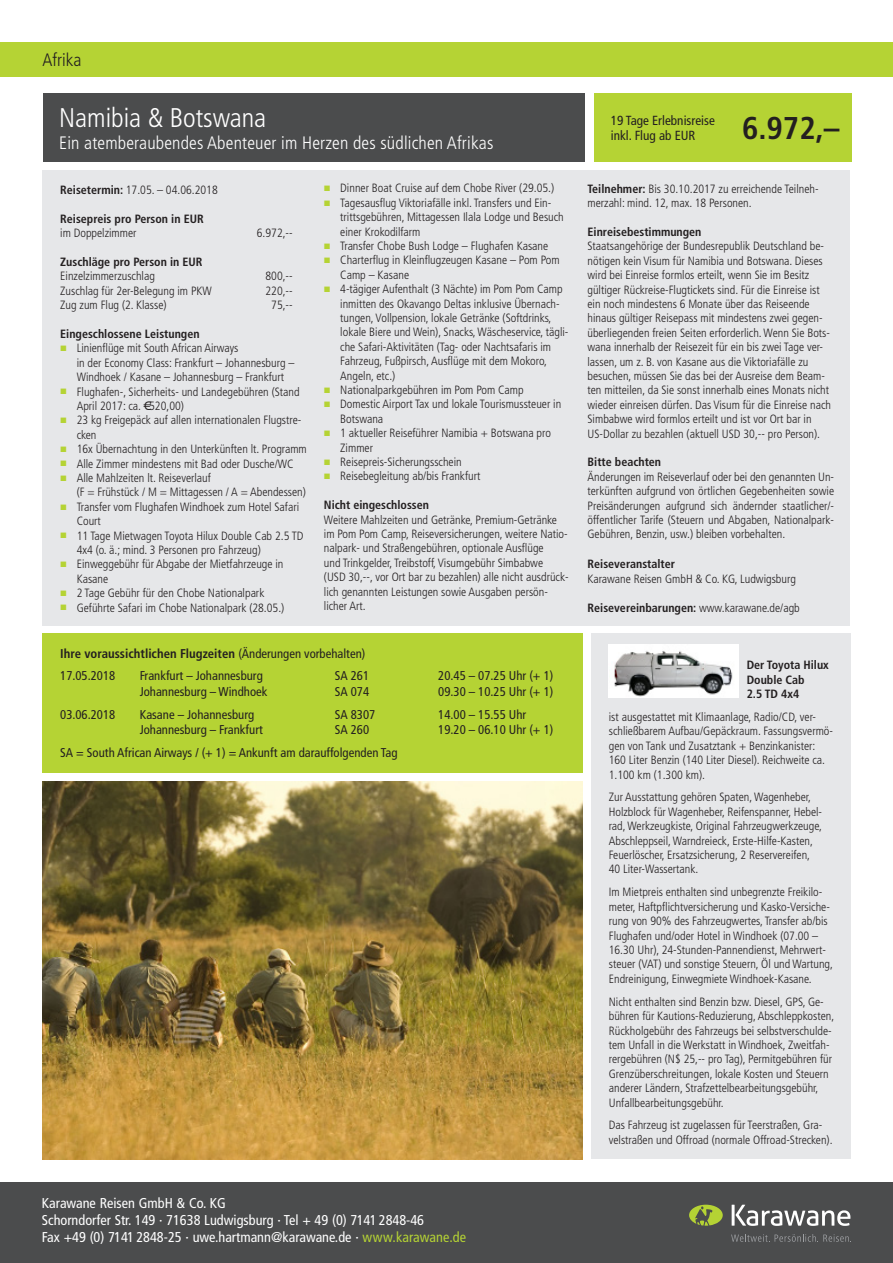
<style>
.page{position:relative;width:893px;height:1263px;background:#fff}
.page>*{position:absolute;margin:0;border:0;box-sizing:border-box;transform-origin:0 0}
.t1{font:700 condensed 31.5px "Frutiger";color:#231f20}
.t2{font:300 condensed 27px "Frutiger";color:#fff}
.t3{font:300 condensed 18px "Frutiger";letter-spacing:.01em;color:#fff}
.t4{font:300 condensed 18px "Frutiger";color:#231f20}
.t5{font:condensed 14.25px/17.1px "Frutiger";color:#fff}
.t6{font:condensed 13.2px/15.8px "Frutiger";color:#231f20}
.t7{font:condensed 12.75px/22.8px "Frutiger";color:#231f20}
.t8{font:300 condensed 12px/14.4px "Frutiger";color:#231f20}
.t9{font:700 condensed 12px/14.4px "Frutiger";color:#231f20}
.s1{font-weight:700}
.s2{font-weight:300}
.s3{color:#b5d334}
</style>
<div class="page">
<img style="left:43px;top:781px;width:540px;height:378px">
<div style="left:43px;top:170px;width:807px;height:455px;background:#e6e7e9"></div>
<div style="left:43px;top:94px;width:542px;height:68px;background:#4b4c4d"></div>
<div style="left:594px;top:94px;width:258px;height:68px;background:#b5d334"></div>
<div style="left:43px;top:634px;width:540px;height:139px;background:#b5d334"></div>
<div style="left:0;top:43px;width:893px;height:34px;background:#b5d334"></div>
<div style="left:0;top:1182px;width:893px;height:81px;background:#4b4c4d"></div>
<svg style="left:732px;top:1205px;width:118px;height:21px"></svg>
<svg style="left:689px;top:1205px;width:34px;height:21px"></svg>
<svg style="left:731px;top:1234px;width:120px;height:8px"></svg>
<div style="left:591px;top:634px;width:259px;height:525px;background:#e6e7e9"></div>
<img style="left:609px;top:645px;width:129px;height:53px">
<h3 class="t4" style="left:43px;top:50px;width:41px">Afrika</h3>
<h2 class="t2" style="left:59px;top:103px;width:209px">Namibia &amp; Botswana</h2>
<h3 class="t3" style="left:59px;top:132px;width:436px">Ein atemberaubendes Abenteuer im Herzen des südlichen Afrikas</h3>
<p class="t8" style="left:60px;top:183px;width:159px"><span class="s1">Reisetermin:</span> 17.05. – 04.06.2018</p>
<p class="t9" style="left:60px;top:211px;width:145px">Reisepreis pro Person in EUR</p>
<p class="t8" style="left:60px;top:226px;width:78px">im Doppelzimmer</p>
<p class="t8" style="left:257px;top:226px;width:37px">6.972,--</p>
<p class="t9" style="left:60px;top:255px;width:144px">Zuschläge pro Person in EUR</p>
<p class="t8" style="left:60px;top:269px;width:96px">Einzelzimmerzuschlag</p>
<p class="t8" style="left:265px;top:269px;width:29px">800,--</p>
<p class="t8" style="left:60px;top:283px;width:153px">Zuschlag für 2er-Belegung im PKW</p>
<p class="t8" style="left:265px;top:283px;width:29px">220,--</p>
<p class="t8" style="left:60px;top:298px;width:108px">Zug zum Flug (2. Klasse)</p>
<p class="t8" style="left:271px;top:298px;width:23px">75,--</p>
<p class="t9" style="left:60px;top:327px;width:141px">Eingeschlossene Leistungen</p>
<p class="t8" style="left:77px;top:341px;width:232px">Linienflüge mit South African Airways<br>in der Economy Class: Frankfurt – Johannesburg – Windhoek / Kasane – Johannesburg – Frankfurt Flughafen-, Sicherheits- und Landegebühren (Stand April 2017: ca. € 520,00)<br>23 kg Freigepäck auf allen internationalen Flugstre&shy;cken<br>16x Übernachtung in den Unterkünften lt. Programm Alle Zimmer mindestens mit Bad oder Dusche/WC Alle Mahlzeiten lt. Reiseverlauf<br>(F = Frühstück / M = Mittagessen / A = Abendessen)<br>Transfer vom Flughafen Windhoek zum Hotel Safari Court<br>11 Tage Mietwagen Toyota Hilux Double Cab 2.5 TD 4x4 (o. ä.; mind. 3 Personen pro Fahrzeug)<br>Einweggebühr für Abgabe der Mietfahrzeuge in Kasane<br>2 Tage Gebühr für den Chobe Nationalpark<br>Geführte Safari im Chobe Nationalpark (28.05.)</p>
<p class="t8" style="left:340px;top:181px;width:230px">Dinner Boat Cruise auf dem Chobe River (29.05.)<br>Tagesausflug Viktoriafälle inkl. Transfers und Ein&shy;trittsgebühren, Mittagessen Ilala Lodge und Besuch einer Krokodilfarm<br>Transfer Chobe Bush Lodge – Flughafen Kasane Charterflug in Kleinflugzeugen Kasane – Pom Pom Camp – Kasane<br>4-tägiger Aufenthalt (3 Nächte) im Pom Pom Camp inmitten des Okavango Deltas inklusive Übernach&shy;tungen, Vollpension, lokale Getränke (Softdrinks, lokale Biere und Wein), Snacks, Wäscheservice, tägli&shy;che Safari-Aktivitäten (Tag- oder Nachtsafaris im Fahrzeug, Fußpirsch, Ausflüge mit dem Mokoro, Angeln, etc.)<br>Nationalparkgebühren im Pom Pom Camp<br>Domestic Airport Tax und lokale Tourismussteuer in Botswana<br>1 aktueller Reiseführer Namibia + Botswana pro Zimmer<br>Reisepreis-Sicherungsschein<br>Reisebegleitung ab/bis Frankfurt</p>
<p class="t9" style="left:324px;top:498px;width:107px">Nicht eingeschlossen</p>
<p class="t8" style="left:324px;top:512px;width:246px">Weitere Mahlzeiten und Getränke, Premium-Getränke im Pom Pom Camp, Reiseversicherungen, weitere Natio&shy;nalpark- und Straßengebühren, optionale Ausflüge<br>und Trinkgelder, Treibstoff, Visumgebühr Simbabwe<br>(USD 30,--, vor Ort bar zu bezahlen) alle nicht ausdrück&shy;lich genannten Leistungen sowie Ausgaben persön&shy;licher Art.</p>
<p class="t7" style="left:60px;top:642px;width:307px"><span class="s1">Ihre voraussichtlichen Flugzeiten</span> (Änderungen vorbehalten)<br>17.05.2018</p>
<p class="t7" style="left:140px;top:665px;width:125px">Frankfurt – Johannesburg</p>
<p class="t7" style="left:335px;top:665px;width:36px">SA 261</p>
<p class="t7" style="left:438px;top:665px;width:117px">20.45 – 07.25 Uhr (+ 1)</p>
<p class="t7" style="left:140px;top:680px;width:129px">Johannesburg – Windhoek</p>
<p class="t7" style="left:335px;top:680px;width:36px">SA 074</p>
<p class="t7" style="left:438px;top:680px;width:117px">09.30 – 10.25 Uhr (+ 1)</p>
<p class="t7" style="left:60px;top:703px;width:57px">03.06.2018</p>
<p class="t7" style="left:140px;top:703px;width:116px">Kasane – Johannesburg</p>
<p class="t7" style="left:335px;top:703px;width:42px">SA 8307</p>
<p class="t7" style="left:438px;top:703px;width:90px">14.00 – 15.55 Uhr</p>
<p class="t7" style="left:140px;top:718px;width:125px">Johannesburg – Frankfurt</p>
<p class="t7" style="left:335px;top:718px;width:36px">SA 260</p>
<p class="t7" style="left:438px;top:718px;width:117px">19.20 – 06.10 Uhr (+ 1)</p>
<p class="t7" style="left:60px;top:741px;width:339px">SA = South African Airways / (+ 1) = Ankunft am darauffolgenden Tag</p>
<p class="t6" style="left:611px;top:112px;width:106px">19 Tage Erlebnisreise inkl. Flug ab EUR</p>
<h1 class="t1" style="left:742px;top:110px;width:99px">6.972,–</h1>
<p class="t8" style="left:587px;top:182px;width:233px"><span class="s1">Teilnehmer:</span> Bis 30.10.2017 zu erreichende Teilneh&shy;merzahl: mind. 12, max. 18 Personen.</p>
<p class="t9" style="left:587px;top:225px;width:115px">Einreisebestimmungen</p>
<p class="t8" style="left:587px;top:239px;width:245px">Staatsangehörige der Bundesrepublik Deutschland be&shy;nötigen kein Visum für Namibia und Botswana. Dieses wird bei Einreise formlos erteilt, wenn Sie im Besitz gültiger Rückreise-Flugtickets sind. Für die Einreise ist ein noch mindestens 6 Monate über das Reiseende hinaus gültiger Reisepass mit mindestens zwei gegen&shy;überliegenden freien Seiten erforderlich. Wenn Sie Bots&shy;wana innerhalb der Reisezeit für ein bis zwei Tage ver&shy;lassen, um z. B. von Kasane aus die Viktoriafälle zu besuchen, müssen Sie das bei der Ausreise dem Beam&shy;ten mitteilen, da Sie sonst innerhalb eines Monats nicht wieder einreisen dürfen. Das Visum für die Einreise nach Simbabwe wird formlos erteilt und ist vor Ort bar in US-Dollar zu bezahlen (aktuell USD 30,-- pro Person).</p>
<p class="t9" style="left:587px;top:455px;width:75px">Bitte beachten</p>
<p class="t8" style="left:587px;top:470px;width:248px;text-align:justify">Änderungen im Reiseverlauf oder bei den genannten Un&shy;terkünften aufgrund von örtlichen Gegebenheiten sowie Preisänderungen aufgrund sich ändernder staatlicher/- öffentlicher Tarife (Steuern und Abgaben, Nationalpark-Gebühren, Benzin, usw.) bleiben vorbehalten.</p>
<p class="t9" style="left:587px;top:557px;width:89px">Reiseveranstalter</p>
<p class="t8" style="left:587px;top:571px;width:210px">Karawane Reisen GmbH &amp; Co. KG, Ludwigsburg</p>
<p class="t9" style="left:587px;top:600px;width:214px">Reisevereinbarungen: <span class="s2">www.karawane.de/agb</span></p>
<p class="t9" style="left:747px;top:658px;width:84px">Der Toyota Hilux<br>Double Cab<br>2.5 TD 4x4</p>
<p class="t8" style="left:609px;top:710px;width:226px">ist ausgestattet mit Klimaanlage, Radio/CD, ver&shy;schließbarem Aufbau/Gepäckraum. Fassungsvermö&shy;gen von Tank und Zusatztank + Benzinkanister:<br>160 Liter Benzin (140 Liter Diesel). Reichweite ca.<br>1.100 km (1.300 km).</p>
<p class="t8" style="left:609px;top:790px;width:215px">Zur Ausstattung gehören Spaten, Wagenheber, Holzblock für Wagenheber, Reifenspanner, Hebel&shy;rad, Werkzeugkiste, Original Fahrzeugwerkzeuge, Abschleppseil, Warndreieck, Erste-Hilfe-Kasten, Feuerlöscher, Ersatzsicherung, 2 Reservereifen, 40 Liter-Wassertank.</p>
<p class="t8" style="left:609px;top:885px;width:226px">Im Mietpreis enthalten sind unbegrenzte Freikilo&shy;meter, Haftpflichtversicherung und Kasko-Versiche&shy;rung von 90% des Fahrzeugwertes, Transfer ab/bis Flughafen und/oder Hotel in Windhoek (07.00 – 16.30 Uhr), 24-Stunden-Pannendienst, Mehrwert&shy;steuer (VAT) und sonstige Steuern, Öl und Wartung, Endreinigung, Einwegmiete Windhoek-Kasane.</p>
<p class="t8" style="left:609px;top:994px;width:227px">Nicht enthalten sind Benzin bzw. Diesel, GPS, Ge&shy;bühren für Kautions-Reduzierung, Abschleppkosten, Rückholgebühr des Fahrzeugs bei selbstverschulde&shy;tem Unfall in die Werkstatt in Windhoek, Zweitfah&shy;rergebühren (N$ 25,-- pro Tag), Permitgebühren für Grenzüberschreitungen, lokale Kosten und Steuern anderer Ländern, Strafzettelbearbeitungsgebühr, Unfallbearbeitungsgebühr.</p>
<p class="t8" style="left:609px;top:1118px;width:225px">Das Fahrzeug ist zugelassen für Teerstraßen, Gra&shy;velstraßen und Offroad (normale Offroad-Strecken).</p>
<p class="t5" style="left:42px;top:1194px;width:426px">Karawane Reisen GmbH &amp; Co. KG<br>Schorndorfer Str. 149 · 71638 Ludwigsburg · Tel + 49 (0) 7141 2848-46<br>Fax +49 (0) 7141 2848-25 · uwe.hartmann@karawane.de · <span class="s3">www.karawane.de</span></p>
</div>
